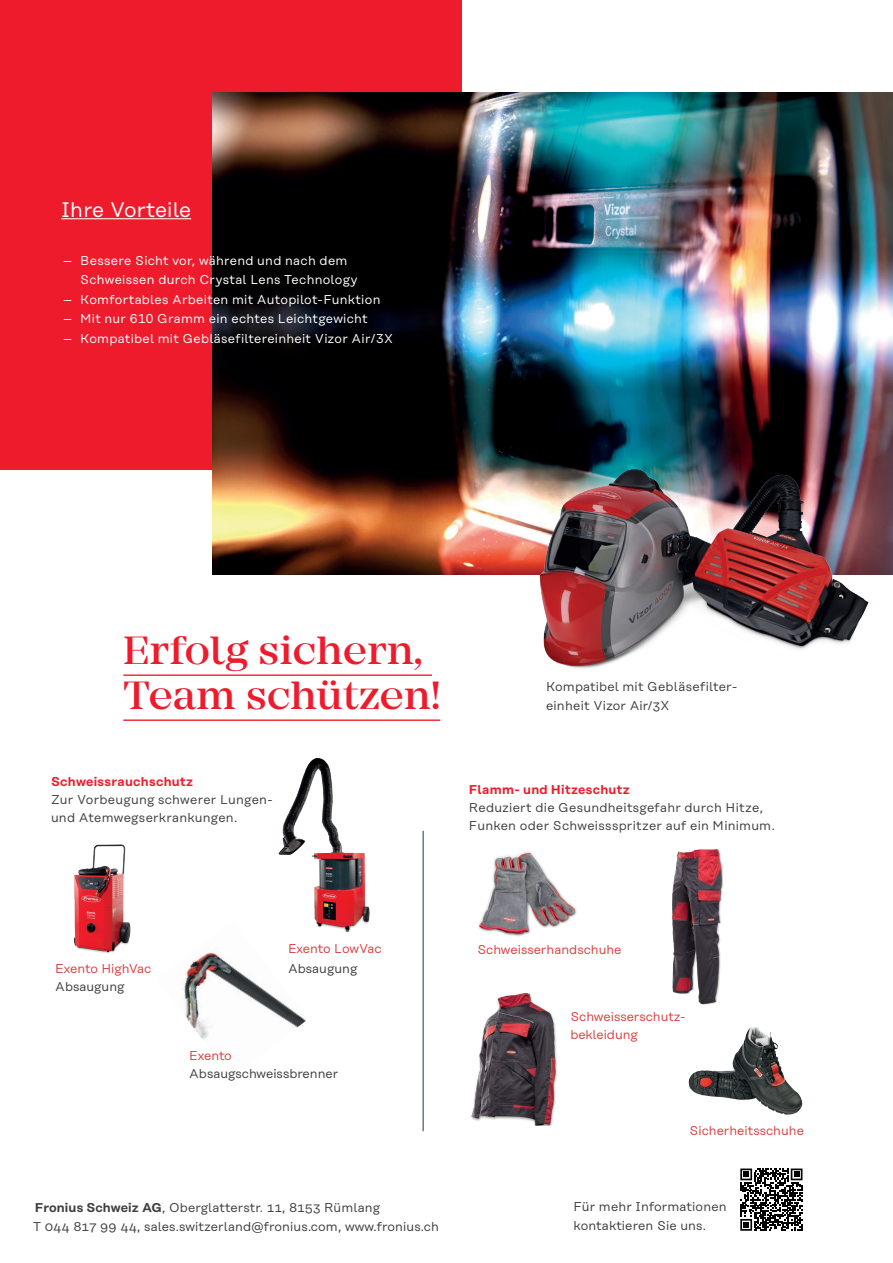
<style>
.page{position:relative;width:893px;height:1263px;background:#fff}
.page>*{position:absolute;margin:0;border:0;box-sizing:border-box;transform-origin:0 0}
.t1{font:500 40.95px/45px "Mirador";color:#ee1b2d}
.t2{font:21px "Rational Text";letter-spacing:.01em;color:#fff}
.t3{font:12.75px/19.5px "Rational Text";letter-spacing:.01em;color:#3e3e3f}
.t4{font:12.75px/19.5px "Rational Text";letter-spacing:.02em;color:#fff}
.t5{font:12.75px/18px "Rational Text";color:#db3f3f}
.t6{font:600 12.75px "Rational Text";letter-spacing:.02em;color:#ee1b2d}
.s1{font-weight:600}
</style>
<div class="page">
<div style="left:0;top:0;width:461px;height:469px;background:#ee1b2d"></div>
<hr style="left:123px;top:674px;width:309px;height:2px;background:#ee1b2d">
<hr style="left:123px;top:719px;width:317px;height:2px;background:#ee1b2d">
<img style="left:213px;top:92px;width:680px;height:482px">
<img style="left:521px;top:385px;width:366px;height:284px">
<hr style="left:61px;top:218px;width:130px;height:1px;background:#fff">
<svg style="left:740px;top:1168px;width:62px;height:63px"></svg>
<hr style="left:423px;top:831px;width:1px;height:300px;background:#1f3643">
<img style="left:74px;top:844px;width:57px;height:110px">
<img style="left:184px;top:952px;width:122px;height:88px">
<img style="left:478px;top:851px;width:99px;height:85px">
<img style="left:689px;top:1027px;width:114px;height:87px">
<img style="left:266px;top:758px;width:104px;height:195px">
<img style="left:471px;top:993px;width:86px;height:133px">
<img style="left:672px;top:849px;width:51px;height:156px">
<h2 class="t2" style="left:61px;top:197px;width:132px">Ihre Vorteile</h2>
<p class="t4" style="left:80px;top:251px;width:279px;text-indent:-17px">– Bessere Sicht vor, während und nach dem<br>Schweissen durch Crystal Lens Technology</p>
<p class="t4" style="left:63px;top:290px;width:319px">– Komfortables Arbeiten mit Autopilot-Funktion</p>
<p class="t4" style="left:63px;top:309px;width:306px">– Mit nur 610 Gramm ein echtes Leichtgewicht</p>
<p class="t4" style="left:63px;top:329px;width:332px">– Kompatibel mit Gebläsefiltereinheit Vizor Air/3X</p>
<h1 class="t1" style="left:123px;top:628px;width:318px">Erfolg sichern,<br>Team schützen!</h1>
<p class="t6" style="left:51px;top:774px;width:144px">Schweissrauchschutz</p>
<p class="t3" style="left:51px;top:791px;width:223px;line-height:18px">Zur Vorbeugung schwerer Lungen&shy;und Atemwegserkrankungen.</p>
<p class="t3" style="left:546px;top:676px;width:193px">Kompatibel mit Gebläsefilter&shy;einheit Vizor Air/3X</p>
<p class="t6" style="left:469px;top:782px;width:162px">Flamm- und Hitzeschutz</p>
<p class="t3" style="left:469px;top:798px;width:307px;line-height:18px">Reduziert die Gesundheitsgefahr durch Hitze,<br>Funken oder Schweissspritzer auf ein Minimum.</p>
<p class="t5" style="left:55px;top:960px;width:98px">Exento HighVac</p>
<p class="t3" style="left:55px;top:977px;width:71px">Absaugung</p>
<p class="t5" style="left:288px;top:940px;width:95px">Exento LowVac</p>
<p class="t3" style="left:288px;top:958px;width:71px">Absaugung</p>
<p class="t5" style="left:189px;top:1046px;width:44px">Exento</p>
<p class="t3" style="left:189px;top:1063px;width:151px">Absaugschweissbrenner</p>
<p class="t3" style="left:33px;top:1197px;width:407px"><span class="s1">Fronius Schweiz AG</span>, Oberglatterstr. 11, 8153 Rümlang<br>T 044 817 99 44, sales.switzerland@fronius.com, www.fronius.ch</p>
<p class="t5" style="left:477px;top:941px;width:146px">Schweisserhandschuhe</p>
<p class="t5" style="left:570px;top:1007px;width:116px">Schweisserschutz&shy;bekleidung</p>
<p class="t5" style="left:690px;top:1121px;width:116px">Sicherheitsschuhe</p>
<p class="t3" style="left:573px;top:1196px;width:155px">Für mehr Informationen kontaktieren Sie uns.</p>
</div>
